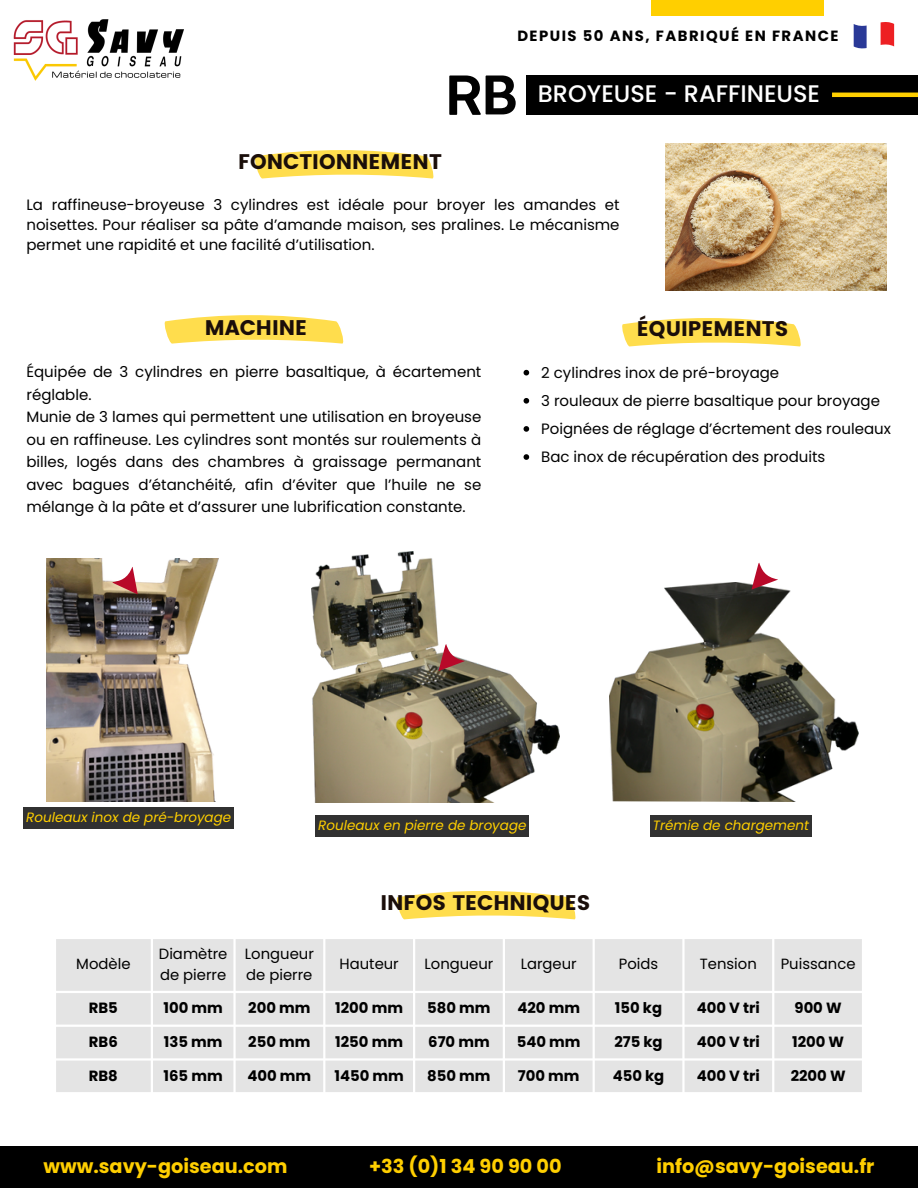
<style>
.page{position:relative;width:918px;height:1188px;background:#fff}
.page>*{position:absolute;margin:0;border:0;box-sizing:border-box;transform-origin:0 0}
.t1{font:500 24px "Poppins";color:#fff}
.t2{font:21.15px "Poppins";color:#1a0e0a}
.t3{font:700 19.2px "Poppins";color:#ffcf00}
.t4{font:15px/22.5px "Poppins";color:#000;text-align:justify}
.t5{font:700 14.85px "Poppins";color:#000}
.t6{font:14.85px/20.2px "Poppins";color:#000}
.t7{font:700 14.85px "Poppins";letter-spacing:.1em;color:#000}
.t8{font:italic 13.5px "Poppins";color:#ffcf00}
</style>
<div class="page">
<svg style="left:854px;top:24px;width:13px;height:25px"></svg>
<svg style="left:881px;top:22px;width:13px;height:24px"></svg>
<div style="left:0;top:1146px;width:918px;height:42px;background:#000"></div>
<svg style="left:164px;top:315px;width:180px;height:28px"></svg>
<svg style="left:255px;top:150px;width:179px;height:28px;background:#ffe26b"></svg>
<svg style="left:397px;top:891px;width:179px;height:28px;background:#ffe26b"></svg>
<div style="left:652px;top:0;width:172px;height:15px;background:#ffcf00"></div>
<img style="left:13px;top:19px;width:171px;height:62px">
<svg style="left:622px;top:318px;width:179px;height:28px;background:#ffe26b"></svg>
<svg style="left:56px;top:939px;width:806px;height:153px;background:#e5e5e5"></svg>
<div style="left:527px;top:75px;width:391px;height:40px;background:#000"></div>
<hr style="left:832px;top:93px;width:86px;height:4px;background:#ffcf00">
<img style="left:46px;top:558px;width:173px;height:243px">
<img style="left:311px;top:551px;width:249px;height:251px">
<img style="left:610px;top:582px;width:248px;height:219px">
<img style="left:666px;top:143px;width:220px;height:148px">
<svg style="left:112px;top:566px;width:36px;height:37px"></svg>
<svg style="left:524px;top:370px;width:5px;height:5px"></svg>
<svg style="left:524px;top:398px;width:5px;height:6px"></svg>
<svg style="left:524px;top:426px;width:5px;height:6px"></svg>
<svg style="left:524px;top:454px;width:5px;height:6px"></svg>
<div style="left:24px;top:808px;width:210px;height:21px;background:#313131"></div>
<div style="left:316px;top:815px;width:213px;height:22px;background:#313131"></div>
<div style="left:650px;top:815px;width:162px;height:22px;background:#313131"></div>
<svg style="left:742px;top:562px;width:36px;height:36px"></svg>
<svg style="left:429px;top:643px;width:36px;height:37px"></svg>
<svg style="left:449px;top:76px;width:67px;height:39px"></svg>
<p class="t7" style="left:517px;top:25px;width:323px">DEPUIS 50 ANS, FABRIQUÉ EN FRANCE</p>
<p class="t2" style="left:238px;top:150px;width:205px">FONCTIONNEMENT</p>
<p class="t1" style="left:538px;top:77px;width:284px">BROYEUSE - RAFFINEUSE</p>
<p class="t4" style="left:26px;top:194px;width:595px;line-height:20.2px">La raffineuse-broyeuse 3 cylindres est idéale pour broyer les amandes et noisettes. Pour réaliser sa pâte d’amande maison, ses pralines. Le mécanisme permet une rapidité et une facilité d’utilisation.</p>
<p class="t2" style="left:205px;top:315px;width:104px">MACHINE</p>
<p class="t4" style="left:26px;top:361px;width:456px">Équipée de 3 cylindres en pierre basaltique, à écartement réglable.</p>
<p class="t4" style="left:26px;top:406px;width:456px">Munie de 3 lames qui permettent une utilisation en broyeuse ou en raffineuse. Les cylindres sont montés sur roulements à billes, logés dans des chambres à graissage permanant avec bagues d’étanchéité, afin d’éviter que l’huile ne se mélange à la pâte et d’assurer une lubrification constante.</p>
<p class="t2" style="left:637px;top:316px;width:153px">ÉQUIPEMENTS</p>
<p class="t4" style="left:541px;top:361px;width:240px">2 cylindres inox de pré-broyage</p>
<p class="t4" style="left:541px;top:389px;width:340px">3 rouleaux de pierre basaltique pour broyage</p>
<p class="t4" style="left:541px;top:417px;width:351px">Poignées de réglage d’écrtement des rouleaux</p>
<p class="t4" style="left:541px;top:446px;width:286px">Bac inox de récupération des produits</p>
<p class="t8" style="left:26px;top:808px;width:207px">Rouleaux inox de pré-broyage</p>
<p class="t8" style="left:318px;top:816px;width:210px">Rouleaux en pierre de broyage</p>
<p class="t8" style="left:653px;top:816px;width:158px">Trémie de chargement</p>
<p class="t2" style="left:380px;top:891px;width:212px">INFOS TECHNIQUES</p>
<h4 class="t6" style="left:76px;top:954px;width:56px">Modèle</h4>
<p class="t6" style="left:159px;top:944px;width:70px">Diamètre de pierre</p>
<p class="t6" style="left:245px;top:944px;width:70px">Longueur de pierre</p>
<p class="t6" style="left:340px;top:954px;width:61px">Hauteur</p>
<h1 class="t6" style="left:424px;top:954px;width:70px">Longueur</h1>
<p class="t6" style="left:521px;top:954px;width:58px">Largeur</p>
<h2 class="t6" style="left:619px;top:954px;width:41px">Poids</h2>
<p class="t6" style="left:700px;top:954px;width:58px">Tension</p>
<p class="t6" style="left:781px;top:954px;width:76px">Puissance</p>
<p class="t5" style="left:89px;top:998px;width:31px">RB5</p>
<h2 class="t5" style="left:164px;top:998px;width:61px">100 mm</h2>
<p class="t5" style="left:248px;top:998px;width:64px">200 mm</p>
<h2 class="t5" style="left:335px;top:998px;width:69px">1200 mm</h2>
<p class="t5" style="left:427px;top:998px;width:65px">580 mm</p>
<p class="t5" style="left:517px;top:998px;width:64px">420 mm</p>
<p class="t5" style="left:615px;top:998px;width:49px">150 kg</p>
<p class="t5" style="left:697px;top:998px;width:65px">400 V tri</p>
<p class="t5" style="left:795px;top:998px;width:49px">900 W</p>
<p class="t5" style="left:89px;top:1031px;width:30px">RB6</p>
<p class="t5" style="left:164px;top:1031px;width:60px">135 mm</p>
<p class="t5" style="left:248px;top:1031px;width:64px">250 mm</p>
<p class="t5" style="left:335px;top:1031px;width:69px">1250 mm</p>
<p class="t5" style="left:428px;top:1031px;width:63px">670 mm</p>
<p class="t5" style="left:517px;top:1031px;width:65px">540 mm</p>
<p class="t5" style="left:614px;top:1031px;width:50px">275 kg</p>
<p class="t5" style="left:697px;top:1031px;width:65px">400 V tri</p>
<p class="t5" style="left:792px;top:1031px;width:54px">1200 W</p>
<p class="t5" style="left:89px;top:1065px;width:30px">RB8</p>
<p class="t5" style="left:164px;top:1065px;width:61px">165 mm</p>
<h2 class="t5" style="left:248px;top:1065px;width:65px">400 mm</h2>
<p class="t5" style="left:335px;top:1065px;width:71px">1450 mm</p>
<p class="t5" style="left:427px;top:1065px;width:65px">850 mm</p>
<p class="t5" style="left:518px;top:1065px;width:63px">700 mm</p>
<p class="t5" style="left:613px;top:1065px;width:53px">450 kg</p>
<p class="t5" style="left:697px;top:1065px;width:65px">400 V tri</p>
<p class="t5" style="left:791px;top:1065px;width:56px">2200 W</p>
<p class="t3" style="left:43px;top:1152px;width:245px">www.savy-goiseau.com</p>
<p class="t3" style="left:369px;top:1152px;width:194px">+33 (0)1 34 90 90 00</p>
<p class="t3" style="left:656px;top:1152px;width:220px">info@savy-goiseau.fr</p>
</div>
